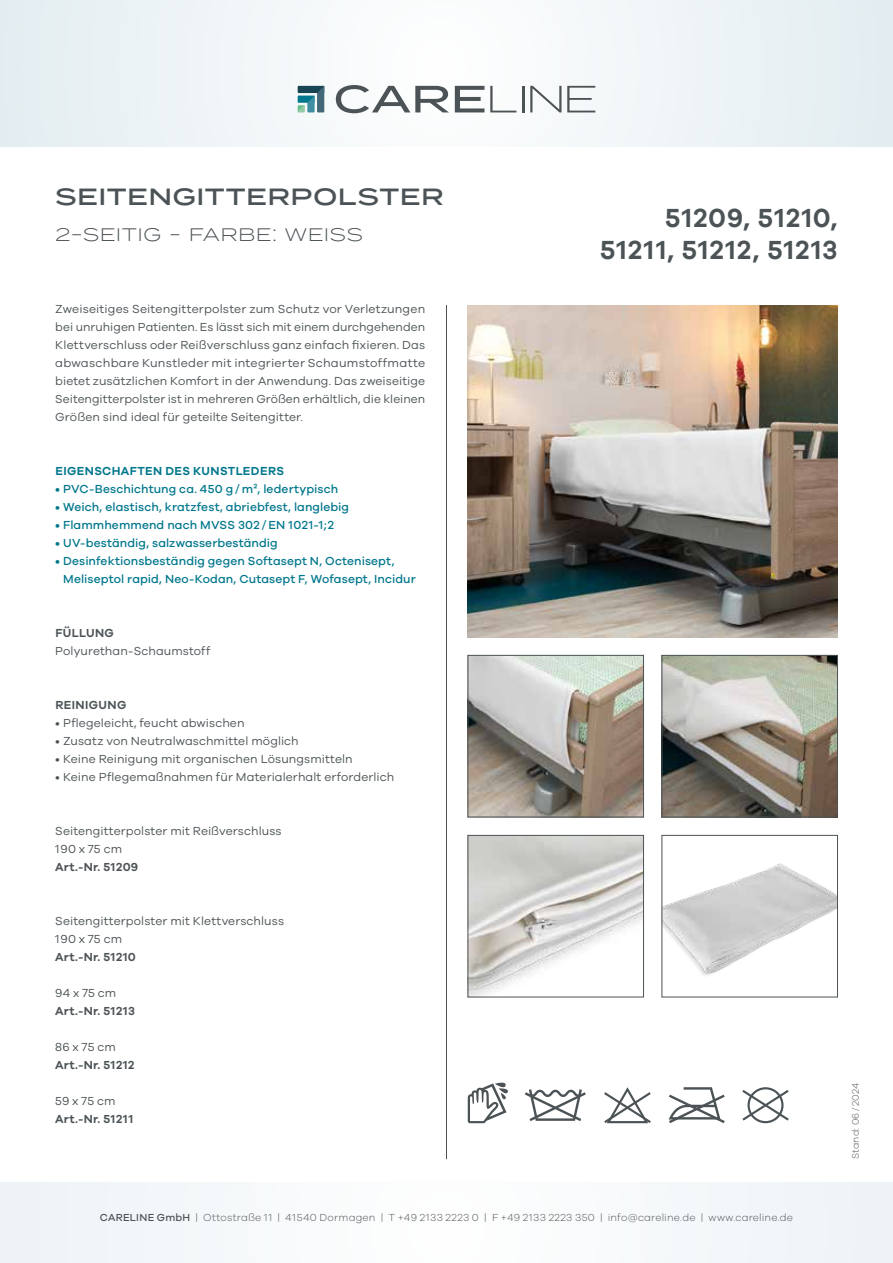
<style>
.page{position:relative;width:893px;height:1263px;background:#fff}
.page>*{position:absolute;margin:0;border:0;box-sizing:border-box;transform-origin:0 0}
.t1{font:600 27px/32.4px "Galano";letter-spacing:.05em;color:#4c5356;text-align:right}
.t2{font:500 27px "Termina";color:#4c5356}
.t3{font:300 21px "Termina";letter-spacing:-.005em;color:#4c5356}
.t4{font:12px/18px "Galano";letter-spacing:.01em;color:#4c5356}
.t5{font:500 12px/18px "Galano";letter-spacing:.01em;color:#00778c}
.t6{font:600 12px "Galano";letter-spacing:.035em;color:#4c5356}
.t7{font:600 12px "Galano";letter-spacing:.03em;color:#00778c}
.t8{font:600 12px "Galano";letter-spacing:.06em;color:#4c5356}
.t9{font:300 10.5px "Galano";letter-spacing:.02em;color:#4c5356}
.t10{font:300 9.75px "Galano";letter-spacing:.025em;color:#4c5356}
.s1{font-weight:500}
</style>
<div class="page">
<div style="left:0;top:0;width:893px;height:147px;background:#eff5f7"></div>
<svg style="left:336px;top:85px;width:113px;height:28px"></svg>
<svg style="left:455px;top:86px;width:29px;height:26px"></svg>
<svg style="left:490px;top:86px;width:26px;height:26px"></svg>
<hr style="left:522px;top:86px;width:2px;height:26px;background:#4c5356">
<svg style="left:530px;top:86px;width:31px;height:26px"></svg>
<svg style="left:567px;top:86px;width:28px;height:26px"></svg>
<svg style="left:298px;top:86px;width:26px;height:26px"></svg>
<div style="left:0;top:1182px;width:893px;height:81px;background:#f6f9fa"></div>
<hr style="left:446px;top:305px;width:1px;height:854px;background:#4c5356">
<img style="left:470px;top:837px;width:172px;height:158px">
<div style="left:468px;top:835px;width:176px;height:162px;border:1px solid #4c5356"></div>
<img style="left:664px;top:863px;width:172px;height:113px">
<div style="left:662px;top:835px;width:176px;height:162px;border:1px solid #4c5356"></div>
<img style="left:468px;top:305px;width:370px;height:332px">
<svg style="left:669px;top:1087px;width:56px;height:36px"></svg>
<svg style="left:742px;top:1087px;width:47px;height:36px"></svg>
<svg style="left:604px;top:1087px;width:47px;height:36px"></svg>
<svg style="left:525px;top:1089px;width:61px;height:32px"></svg>
<svg style="left:468px;top:1082px;width:40px;height:41px"></svg>
<img style="left:470px;top:657px;width:172px;height:158px">
<div style="left:468px;top:655px;width:176px;height:162px;border:1px solid #4c5356"></div>
<img style="left:664px;top:657px;width:172px;height:158px">
<div style="left:662px;top:655px;width:176px;height:162px;border:1px solid #4c5356"></div>
<h1 class="t2" style="left:55px;top:176px;width:390px">SEITENGITTERPOLSTER</h1>
<h2 class="t3" style="left:55px;top:219px;width:267px">2-SEITIG - FARBE: WEISS</h2>
<p class="t4" style="left:55px;top:300px;width:371px;text-align:justify">Zweiseitiges Seitengitterpolster zum Schutz vor Verletzungen bei unruhigen Patienten. Es lässt sich mit einem durchgehenden Klettverschluss oder Reißverschluss ganz einfach fixieren. Das abwaschbare Kunstleder mit integrierter Schaumstoffmatte bietet zusätzlichen Komfort in der Anwendung. Das zweiseitige Seitengitterpolster ist in mehreren Größen erhältlich, die kleinen Größen sind ideal für geteilte Seitengitter.</p>
<p class="t7" style="left:55px;top:464px;width:230px">EIGENSCHAFTEN DES KUNSTLEDERS</p>
<p class="t5" style="left:55px;top:480px;width:284px">• PVC-Beschichtung ca. 450 g / m², ledertypisch</p>
<p class="t5" style="left:55px;top:498px;width:295px">• Weich, elastisch, kratzfest, abriebfest, langlebig</p>
<p class="t5" style="left:55px;top:516px;width:280px">• Flammhemmend nach MVSS 302 / EN 1021-1;2</p>
<p class="t5" style="left:55px;top:534px;width:224px">• UV-beständig, salzwasserbeständig</p>
<p class="t5" style="left:63px;top:552px;width:354px;text-indent:-8px">• Desinfektionsbeständig gegen Softasept N, Octenisept,<br>Meliseptol rapid, Neo-Kodan, Cutasept F, Wofasept, Incidur</p>
<p class="t6" style="left:55px;top:626px;width:60px">FÜLLUNG</p>
<p class="t4" style="left:55px;top:642px;width:157px">Polyurethan-Schaumstoff</p>
<p class="t6" style="left:55px;top:698px;width:73px">REINIGUNG</p>
<p class="t4" style="left:55px;top:714px;width:191px">• Pflegeleicht, feucht abwischen</p>
<p class="t4" style="left:55px;top:732px;width:245px">• Zusatz von Neutralwaschmittel möglich</p>
<p class="t4" style="left:55px;top:750px;width:299px">• Keine Reinigung mit organischen Lösungsmitteln</p>
<p class="t4" style="left:55px;top:768px;width:341px">• Keine Pflegemaßnahmen für Materialerhalt erforderlich</p>
<p class="t4" style="left:55px;top:822px;width:228px">Seitengitterpolster mit Reißverschluss<br>190 x 75 cm</p>
<p class="t6" style="left:55px;top:860px;width:84px">Art.-Nr. 51209</p>
<p class="t4" style="left:55px;top:912px;width:230px">Seitengitterpolster mit Klettverschluss<br>190 x 75 cm</p>
<p class="t6" style="left:55px;top:950px;width:82px">Art.-Nr. 51210</p>
<p class="t4" style="left:55px;top:984px;width:63px">94 x 75 cm</p>
<p class="t6" style="left:55px;top:1004px;width:81px">Art.-Nr. 51213</p>
<p class="t4" style="left:55px;top:1038px;width:62px">86 x 75 cm</p>
<p class="t6" style="left:55px;top:1058px;width:81px">Art.-Nr. 51212</p>
<p class="t4" style="left:55px;top:1092px;width:62px">59 x 75 cm</p>
<p class="t8" style="left:55px;top:1112px;width:79px">Art.-Nr. 51211</p>
<h1 class="t1" style="left:600px;top:201px;width:239px">51209, 51210,<br>51211, 51212, 51213</h1>
<p class="t10" style="left:850px;top:1159px;width:78px;rotate:-90deg">Stand: 06 / 2024</p>
<p class="t9" style="left:100px;top:1211px;width:695px"><span class="s1">CARELINE GmbH</span> | Ottostraße 11 | 41540 Dormagen | T +49 2133 2223 0 | F +49 2133 2223 350 | info@careline.de | www.careline.de</p>
</div>
